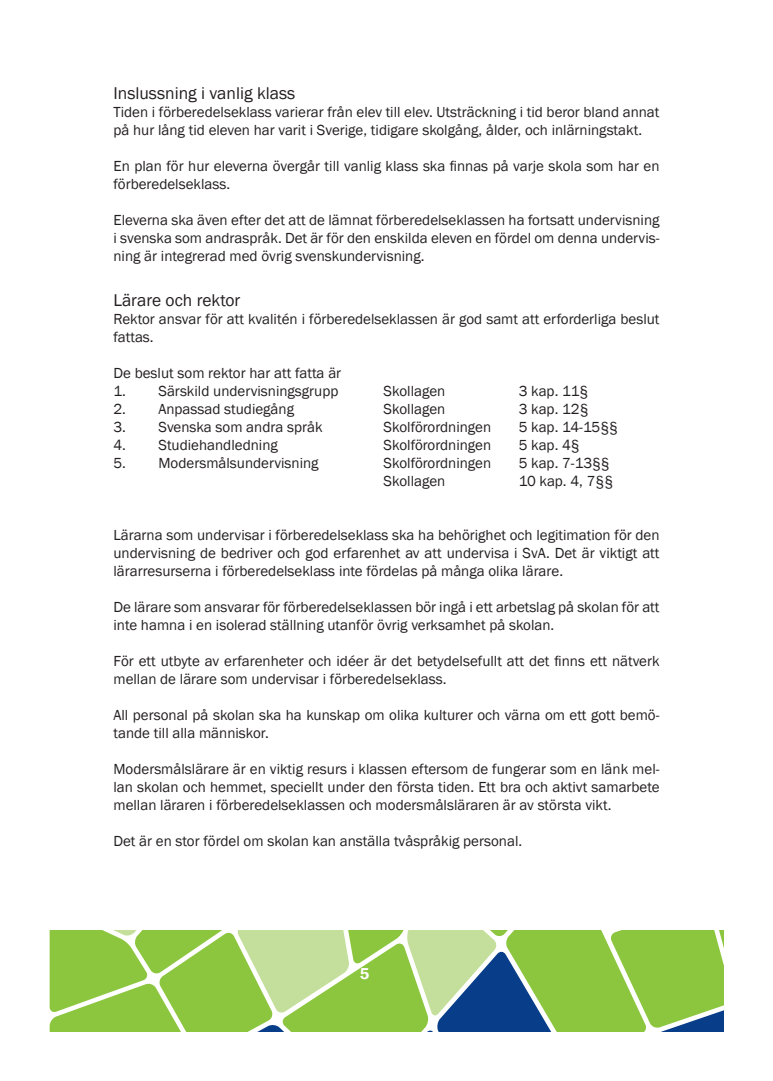
<style>
.page{position:relative;width:773px;height:1081px;background:#fff}
.page>*{position:absolute;margin:0;border:0;box-sizing:border-box;transform-origin:0 0}
.t1{font:17.5px "Franklin Gothic";color:#231f20}
.t2{font:600 16.25px "Franklin Gothic";color:#fff}
.t3{font:15px/18px "Franklin Gothic";color:#231f20}
</style>
<div class="page">
<svg style="left:50px;top:930px;width:673px;height:101px"></svg>
<p class="t1" style="left:113px;top:83px;width:183px">Inslussning i vanlig klass</p>
<p class="t3" style="left:113px;top:103px;width:547px">Tiden i förberedelseklass varierar från elev till elev. Utsträckning i tid beror bland annat på hur lång tid eleven har varit i Sverige, tidigare skolgång, ålder, och inlärningstakt.</p>
<p class="t3" style="left:113px;top:157px;width:547px">En plan för hur eleverna övergår till vanlig klass ska finnas på varje skola som har en förberedelseklass.</p>
<p class="t3" style="left:113px;top:211px;width:547px;text-align:justify">Eleverna ska även efter det att de lämnat förberedelseklassen ha fortsatt undervisning i svenska som andraspråk. Det är för den enskilda eleven en fördel om denna undervis&shy;ning är integrerad med övrig svenskundervisning.</p>
<p class="t1" style="left:113px;top:290px;width:128px">Lärare och rektor</p>
<p class="t3" style="left:113px;top:310px;width:547px">Rektor ansvar för att kvalitén i förberedelseklassen är god samt att erforderliga beslut fattas.</p>
<p class="t3" style="left:113px;top:364px;width:229px">De beslut som rektor har att fatta är</p>
<p class="t3" style="left:113px;top:382px;width:226px">1. Särskild undervisningsgrupp</p>
<p class="t3" style="left:383px;top:382px;width:63px">Skollagen</p>
<p class="t3" style="left:518px;top:382px;width:71px">3 kap. 11§</p>
<p class="t3" style="left:113px;top:400px;width:182px">2. Anpassad studiegång</p>
<p class="t3" style="left:383px;top:400px;width:63px">Skollagen</p>
<p class="t3" style="left:518px;top:400px;width:71px">3 kap. 12§</p>
<p class="t3" style="left:113px;top:418px;width:210px">3. Svenska som andra språk</p>
<p class="t3" style="left:383px;top:418px;width:109px">Skolförordningen</p>
<p class="t3" style="left:518px;top:418px;width:101px">5 kap. 14-15§§</p>
<p class="t3" style="left:113px;top:436px;width:166px">4. Studiehandledning</p>
<p class="t3" style="left:383px;top:436px;width:109px">Skolförordningen</p>
<p class="t3" style="left:518px;top:436px;width:62px">5 kap. 4§</p>
<p class="t3" style="left:113px;top:454px;width:207px">5. Modersmålsundervisning</p>
<p class="t3" style="left:383px;top:454px;width:109px">Skolförordningen</p>
<p class="t3" style="left:518px;top:454px;width:92px">5 kap. 7-13§§</p>
<p class="t3" style="left:383px;top:472px;width:63px">Skollagen</p>
<p class="t3" style="left:518px;top:472px;width:96px">10 kap. 4, 7§§</p>
<p class="t3" style="left:113px;top:526px;width:547px;text-align:justify">Lärarna som undervisar i förberedelseklass ska ha behörighet och legitimation för den undervisning de bedriver och god erfarenhet av att undervisa i SvA. Det är viktigt att lärarresurserna i förberedelseklass inte fördelas på många olika lärare.</p>
<p class="t3" style="left:113px;top:598px;width:547px">De lärare som ansvarar för förberedelseklassen bör ingå i ett arbetslag på skolan för att inte hamna i en isolerad ställning utanför övrig verksamhet på skolan.</p>
<p class="t3" style="left:113px;top:652px;width:547px">För ett utbyte av erfarenheter och idéer är det betydelsefullt att det finns ett nätverk mellan de lärare som undervisar i förberedelseklass.</p>
<p class="t3" style="left:113px;top:706px;width:547px">All personal på skolan ska ha kunskap om olika kulturer och värna om ett gott bemö&shy;tande till alla människor.</p>
<p class="t3" style="left:113px;top:760px;width:547px;text-align:justify">Modersmålslärare är en viktig resurs i klassen eftersom de fungerar som en länk mel&shy;lan skolan och hemmet, speciellt under den första tiden. Ett bra och aktivt samarbete mellan läraren i förberedelseklassen och modersmålsläraren är av största vikt.</p>
<p class="t3" style="left:113px;top:832px;width:410px">Det är en stor fördel om skolan kan anställa tvåspråkig personal.</p>
<p class="t2" style="left:360px;top:964px;width:11px">5</p>
</div>
